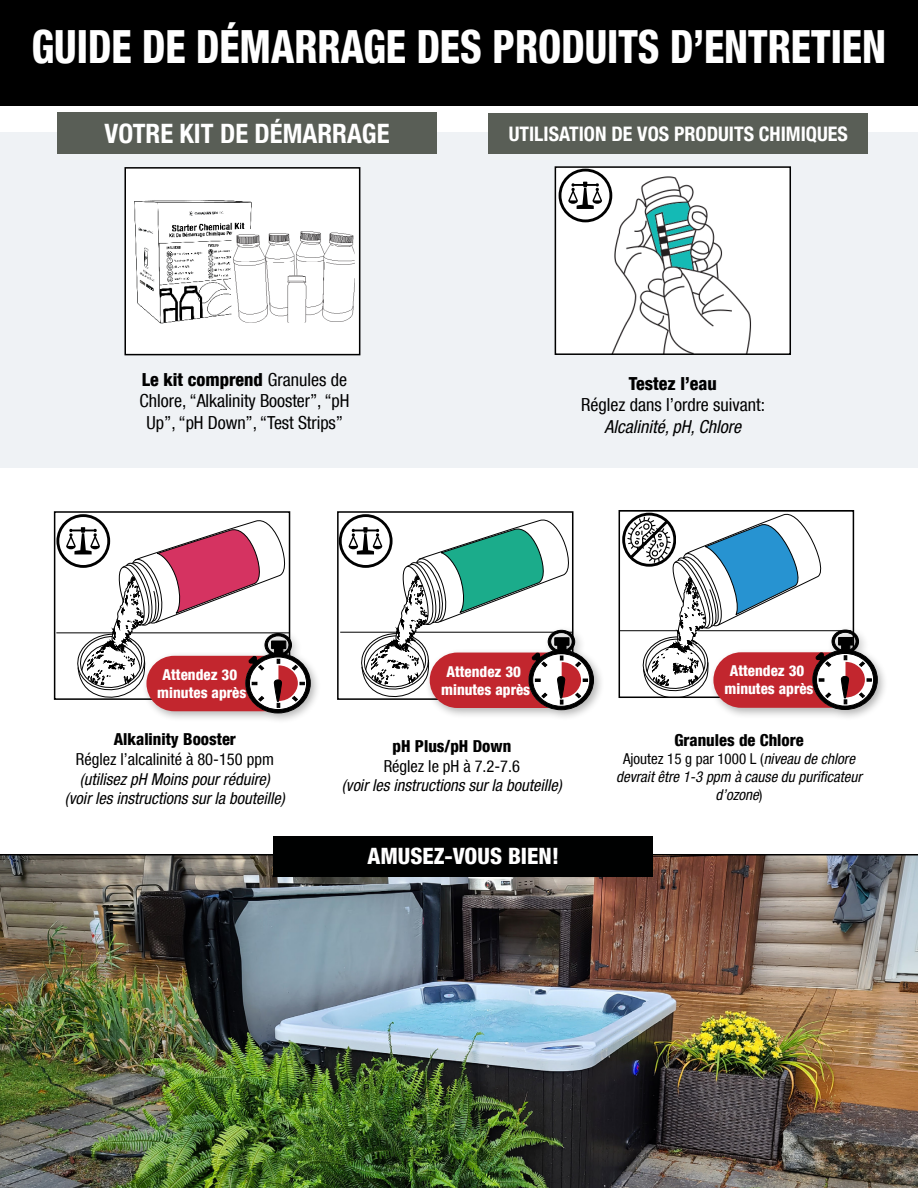
<style>
.page{position:relative;width:918px;height:1188px;background:#fff}
.page>*{position:absolute;margin:0;border:0;box-sizing:border-box;transform-origin:0 0}
.t1{font:800 condensed 45.75px "Helvetica Neue LT Com";color:#fff;scale:.88 1}
.t2{font:700 condensed 26.85px "Helvetica Neue LT Com";color:#fff}
.t3{font:700 condensed 26.7px "Helvetica Neue LT Com";color:#fff}
.t4{font:800 condensed 22.5px "Helvetica Neue LT Com";color:#fff}
.t5{font:700 condensed 19.95px "Helvetica Neue LT Com";color:#fff}
.t6{font:condensed 18px/21.6px "Helvetica Neue LT Com";letter-spacing:-.005em;color:#000;text-align:center}
.t7{font:italic condensed 18px "Helvetica Neue LT Com";color:#000}
.t8{font:800 condensed 18px "Helvetica Neue LT Com";color:#000}
.t9{font:italic condensed 16.5px/19.8px "Helvetica Neue LT Com";color:#000;text-align:center}
.t10{font:800 condensed 16.5px "Helvetica Neue LT Com";color:#000}
.t11{font:condensed 16.5px "Helvetica Neue LT Com";color:#000}
.t12{font:800 condensed 15px/18px "Helvetica Neue LT Com";color:#fff;text-align:center}
.t13{font:italic condensed 15px/18px "Helvetica Neue LT Com";color:#000;text-align:center}
.s1{font-weight:800}
.s2{font-style:normal}
</style>
<div class="page">
<img style="left:0;top:854px;width:918px;height:334px">
<div style="left:0;top:133px;width:918px;height:335px;background:#eef1f4"></div>
<div style="left:0;top:0;width:918px;height:106px;background:#000"></div>
<div style="left:555px;top:167px;width:235px;height:187px;background:#fff"></div>
<img style="left:601px;top:175px;width:151px;height:177px">
<div style="left:555px;top:166px;width:236px;height:189px;border:2px solid #000"></div>
<hr style="left:56px;top:633px;width:57px;height:1px;background:#000">
<div style="left:54px;top:511px;width:236px;height:189px;border:2px solid #000"></div>
<hr style="left:340px;top:632px;width:57px;height:1px;background:#000">
<div style="left:337px;top:511px;width:236px;height:189px;border:2px solid #000"></div>
<div style="left:709px;top:625px;width:180px;height:96px;background:#000;opacity:.3"></div>
<div style="left:125px;top:168px;width:235px;height:187px;background:#fff"></div>
<div style="left:124px;top:167px;width:236px;height:188px;border:2px solid #000"></div>
<img style="left:124px;top:167px;width:161px;height:175px">
<img style="left:232px;top:229px;width:123px;height:94px">
<div style="left:274px;top:836px;width:379px;height:40px;background:#000101"></div>
<svg style="left:568px;top:182px;width:34px;height:27px"></svg>
<div style="left:559px;top:169px;width:53px;height:53px;border:3px solid #000;border-radius:50%"></div>
<svg style="left:619px;top:511px;width:259px;height:199px"></svg>
<div style="left:56px;top:514px;width:54px;height:54px;border:3px solid #000;border-radius:50%"></div>
<div style="left:339px;top:514px;width:54px;height:54px;border:3px solid #000;border-radius:50%"></div>
<div style="left:425px;top:625px;width:180px;height:96px;background:#000;opacity:.3"></div>
<svg style="left:349px;top:518px;width:245px;height:192px"></svg>
<div style="left:142px;top:628px;width:180px;height:97px;background:#000;opacity:.3"></div>
<svg style="left:66px;top:518px;width:245px;height:195px"></svg>
<div style="left:57px;top:113px;width:380px;height:40px;background:#595e56"></div>
<div style="left:489px;top:113px;width:379px;height:41px;background:#595e56"></div>
<h1 class="t1" style="left:32px;top:19px;width:972px">GUIDE DE DÉMARRAGE DES PRODUITS D’ENTRETIEN</h1>
<h3 class="t3" style="left:105px;top:117px;width:286px">VOTRE KIT DE DÉMARRAGE</h3>
<p class="t5" style="left:509px;top:121px;width:341px">UTILISATION DE VOS PRODUITS CHIMIQUES</p>
<h2 class="t2" style="left:147px;top:117px;width:202px">YOUR STARTER KIT</h2>
<h2 class="t2" style="left:547px;top:117px;width:262px">USING YOUR CHEMICALS</h2>
<p class="t6" style="left:140px;top:368px;width:212px"><span class="s1">Le kit comprend</span> Granules de<br>Chlore, “Alkalinity Booster”, “pH<br>Up”, “pH Down”, “Test Strips”</p>
<p class="t8" style="left:629px;top:372px;width:90px">Testez l’eau</p>
<p class="t6" style="left:581px;top:394px;width:186px">Réglez dans l’ordre suivant:</p>
<p class="t7" style="left:604px;top:416px;width:138px">Alcalinité, pH, Chlore</p>
<p class="t12" style="left:157px;top:665px;width:91px">Attendez 30 minutes après</p>
<p class="t10" style="left:114px;top:729px;width:124px">Alkalinity Booster</p>
<p class="t11" style="left:76px;top:749px;width:200px">Réglez l’alcalinité à 80-150 ppm</p>
<p class="t9" style="left:65px;top:769px;width:221px">(utilisez pH Moins pour réduire) (voir les instructions sur la bouteille)</p>
<p class="t12" style="left:438px;top:660px;width:91px">Attendez 30 minutes après</p>
<p class="t12" style="left:441px;top:662px;width:91px">Attendez 30 minutes après</p>
<p class="t10" style="left:393px;top:736px;width:120px">pH Plus/pH Down</p>
<p class="t11" style="left:384px;top:756px;width:138px">Réglez le pH à 7.2-7.6</p>
<p class="t9" style="left:342px;top:776px;width:221px">(voir les instructions sur la bouteille)</p>
<p class="t4" style="left:368px;top:842px;width:193px">AMUSEZ-VOUS BIEN!</p>
<p class="t12" style="left:725px;top:661px;width:91px">Attendez 30 minutes après</p>
<p class="t10" style="left:674px;top:730px;width:131px">Granules de Chlore</p>
<p class="t13" style="left:616px;top:750px;width:247px"><span class="s2">Ajoutez 15 g par 1000 L (</span>niveau de chlore devrait être 1-3 ppm à cause du purificateur d’ozone<span class="s2">)</span></p>
</div>
